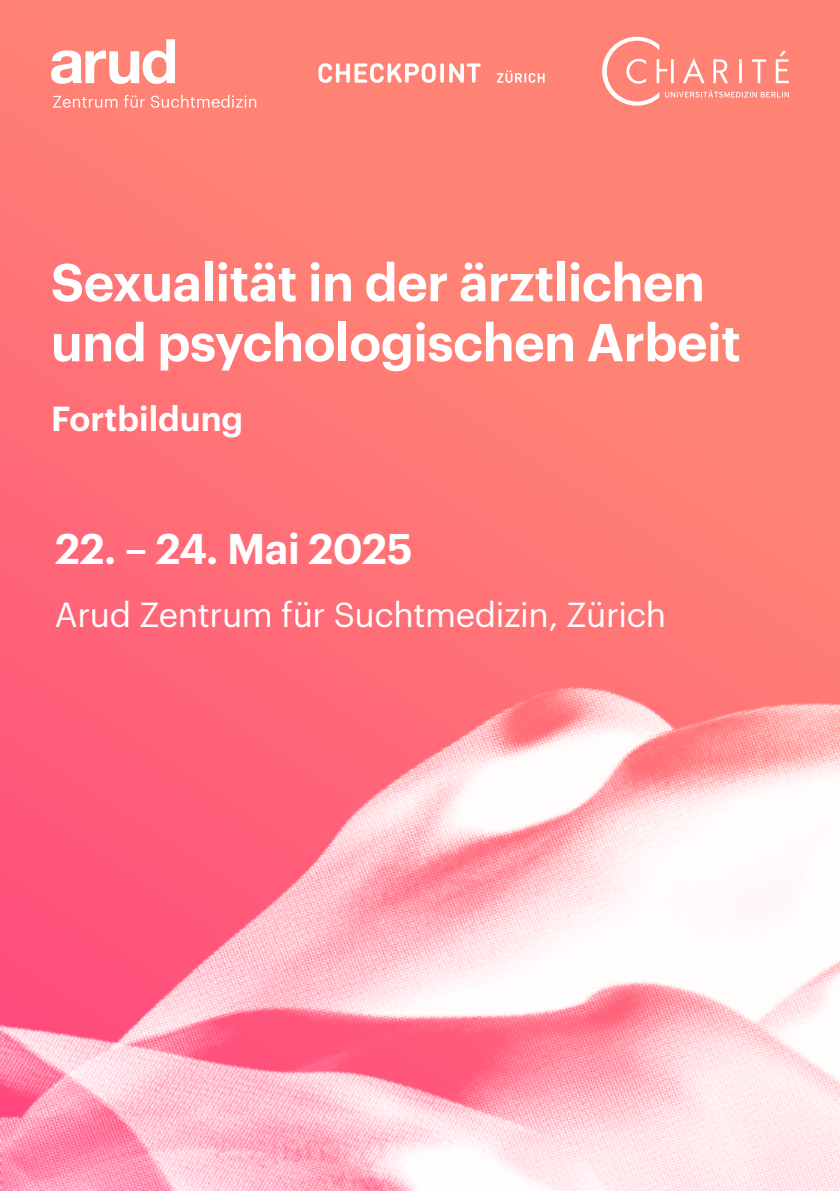
<style>
.page{position:relative;width:840px;height:1191px;background:#fff}
.page>*{position:absolute;margin:0;border:0;box-sizing:border-box;transform-origin:0 0}
.t1{font:600 52px/60px "Graphik";letter-spacing:-.01em;color:#fff}
.t2{font:600 42px "Graphik";letter-spacing:-.01em;color:#fff}
.t3{font:34px "Graphik";letter-spacing:-.01em;color:#fff}
.t4{font:600 34px "Graphik";color:#fff}
</style>
<div class="page">
<div style="left:0;top:0;width:839px;height:1191px;background:linear-gradient(to right,#ff7975,#ff8674)"></div>
<img style="left:0;top:421px;width:839px;height:770px">
<img style="left:0;top:745px;width:651px;height:446px">
<svg style="left:318px;top:63px;width:162px;height:20px"></svg>
<svg style="left:496px;top:70px;width:48px;height:13px"></svg>
<svg style="left:51px;top:39px;width:124px;height:45px"></svg>
<svg style="left:53px;top:96px;width:64px;height:12px"></svg>
<svg style="left:124px;top:95px;width:21px;height:13px"></svg>
<svg style="left:151px;top:95px;width:105px;height:13px"></svg>
<svg style="left:602px;top:37px;width:186px;height:69px;background:#ff9487"></svg>
<p class="t1" style="left:51px;top:248px;width:691px">Sexualität in der ärztlichen und psychologischen Arbeit</p>
<p class="t4" style="left:51px;top:392px;width:193px">Fortbildung</p>
<p class="t2" style="left:55px;top:516px;width:359px">22. – 24. Mai 2025</p>
<p class="t3" style="left:55px;top:589px;width:612px">Arud Zentrum für Suchtmedizin, Zürich</p>
</div>
